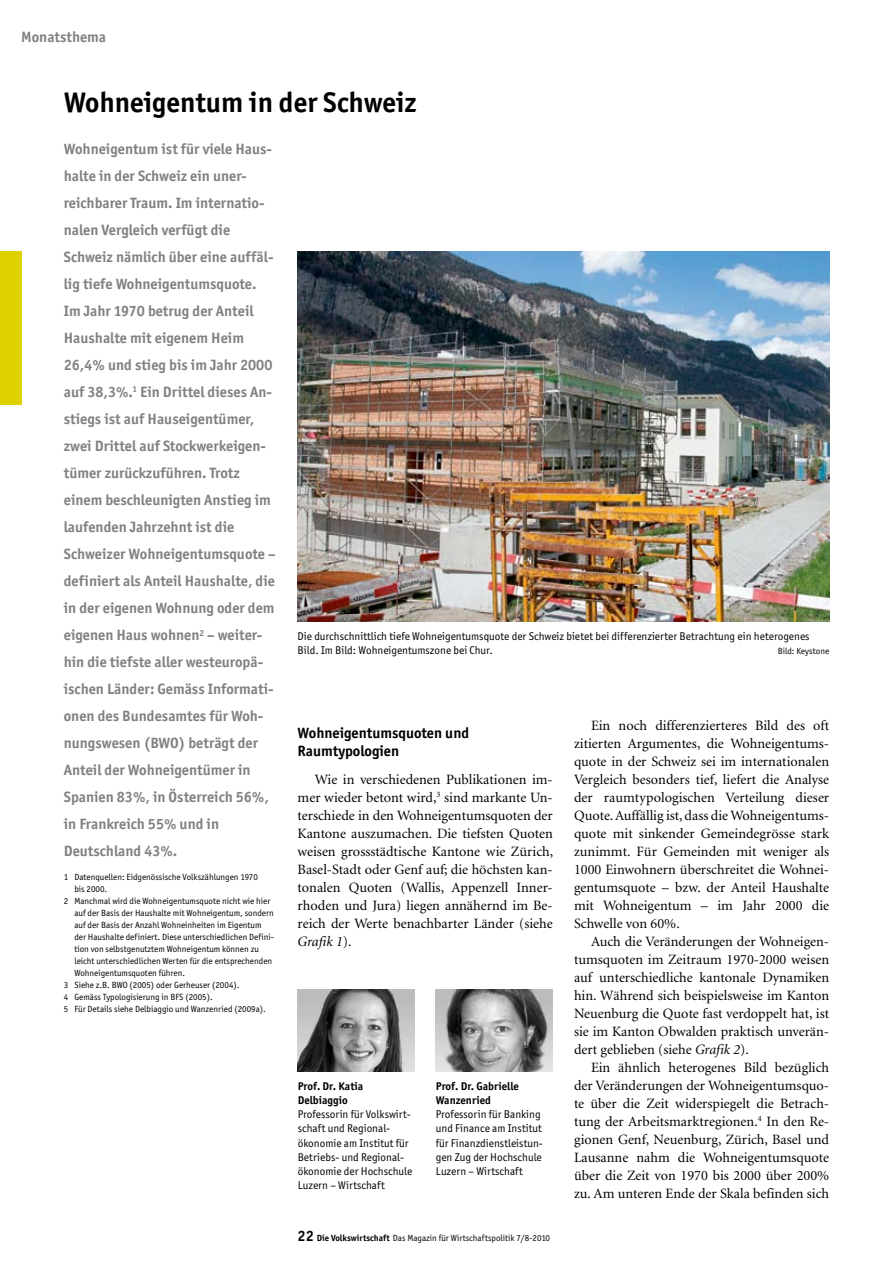
<style>
.page{position:relative;width:893px;height:1263px;background:#fff}
.page>*{position:absolute;margin:0;border:0;box-sizing:border-box;transform-origin:0 0}
.t1{font:700 28.5px "Officina San ITC";color:#000}
.t2{font:700 15px/27px "Officina San ITC";color:#818181}
.t3{font:700 15px/18px "Officina San ITC";color:#000}
.t4{font:14.25px/18px "Minion";color:#000}
.t5{font:11.25px/14.2px "Officina San ITC";color:#000}
.t6{font:700 11.25px/14.2px "Officina San ITC";color:#000}
.t7{font:9px "Officina San ITC";color:#000}
.s1{font-style:italic}
.s2{font-weight:700;font-size:15px}
.s3{font-weight:700}
</style>
<div class="page">
<div style="left:0;top:252px;width:21px;height:153px;background:#ddd200"></div>
<img style="left:298px;top:990px;width:117px;height:82px">
<img style="left:436px;top:990px;width:117px;height:82px">
<img style="left:298px;top:251px;width:531px;height:370px">
<p class="t2" style="left:21px;top:23px;width:86px">Monatsthema</p>
<h1 class="t1" style="left:64px;top:84px;width:354px">Wohneigentum in der Schweiz</h1>
<p class="t2" style="left:64px;top:136px;width:213px">Wohneigentum ist für viele Haus&shy;halte in der Schweiz ein uner&shy;reichbarer Traum. Im internatio&shy;nalen Vergleich verfügt die<br>Schweiz nämlich über eine auffäl&shy;lig tiefe Wohneigentumsquote.<br>Im Jahr 1970 betrug der Anteil<br>Haushalte mit eigenem Heim<br>26,4% und stieg bis im Jahr 2000 auf 38,3%.<sup>1</sup> Ein Drittel dieses An&shy;stiegs ist auf Hauseigentümer, zwei Drittel auf Stockwerkeigen&shy;tümer zurückzuführen. Trotz einem beschleunigten Anstieg im laufenden Jahrzehnt ist die<br>Schweizer Wohneigentumsquote – definiert als Anteil Haushalte, die in der eigenen Wohnung oder dem eigenen Haus wohnen<sup>2</sup> – weiter&shy;hin die tiefste aller westeuropä&shy;ischen Länder: Gemäss Informati&shy;onen des Bundesamtes für Woh&shy;nungswesen (BWO) beträgt der<br>Anteil der Wohneigentümer in<br>Spanien 83%, in Österreich 56%, in Frankreich 55% und in<br>Deutschland 43%.</p>
<p class="t7" style="left:64px;top:872px;width:196px">1 Datenquellen: Eidgenössische Volkszählungen 1970</p>
<p class="t7" style="left:74px;top:884px;width:34px">bis 2000.</p>
<p class="t7" style="left:64px;top:895px;width:208px">2 Manchmal wird die Wohneigentumsquote nicht wie hier</p>
<p class="t7" style="left:74px;top:907px;width:201px">auf der Basis der Haushalte mit Wohneigentum, sondern</p>
<p class="t7" style="left:74px;top:919px;width:189px">auf der Basis der Anzahl Wohneinheiten im Eigentum</p>
<p class="t7" style="left:74px;top:931px;width:201px">der Haushalte definiert. Diese unterschiedlichen Defini-</p>
<p class="t7" style="left:74px;top:943px;width:186px">tion von selbstgenutztem Wohneigentum können zu</p>
<p class="t7" style="left:74px;top:955px;width:199px">leicht unterschiedlichen Werten für die entsprechenden</p>
<p class="t7" style="left:74px;top:967px;width:112px">Wohneigentumsquoten führen.</p>
<p class="t7" style="left:64px;top:979px;width:177px">3 Siehe z.B. BWO (2005) oder Gerheuser (2004).</p>
<p class="t7" style="left:64px;top:991px;width:150px">4 Gemäss Typologisierung in BFS (2005).</p>
<p class="t7" style="left:64px;top:1003px;width:204px">5 Für Details siehe Delbiaggio und Wanzenried (2009a).</p>
<p class="t5" style="left:298px;top:629px;width:513px">Die durchschnittlich tiefe Wohneigentumsquote der Schweiz bietet bei differenzierter Betrachtung ein heterogenes<br>Bild. Im Bild: Wohneigentumszone bei Chur.</p>
<p class="t7" style="left:778px;top:646px;width:53px">Bild: Keystone</p>
<p class="t3" style="left:298px;top:724px;width:173px">Wohneigentumsquoten und<br>Raumtypologien</p>
<p class="t4" style="left:298px;top:770px;width:257px;text-indent:17px">Wie in verschiedenen Publikationen im&shy;mer wieder betont wird,<sup>3</sup> sind markante Un&shy;terschiede in den Wohneigentumsquoten der Kantone auszumachen. Die tiefsten Quoten weisen grossstädtische Kantone wie Zürich, Basel-Stadt oder Genf auf; die höchsten kan&shy;tonalen Quoten (Wallis, Appenzell Inner&shy;rhoden und Jura) liegen annähernd im Be&shy;reich der Werte benachbarter Länder (siehe <span class="s1">Grafik 1</span>).</p>
<p class="t6" style="left:298px;top:1078px;width:67px">Prof. Dr. Katia<br>Delbiaggio</p>
<p class="t5" style="left:298px;top:1107px;width:116px">Professorin für Volkswirt&shy;schaft und Regional&shy;ökonomie am Institut für<br>Betriebs- und Regional&shy;ökonomie der Hochschule<br>Luzern – Wirtschaft</p>
<p class="t6" style="left:436px;top:1078px;width:85px">Prof. Dr. Gabrielle<br>Wanzenried</p>
<p class="t5" style="left:436px;top:1107px;width:108px">Professorin für Banking und Finance am Institut für Finanzdienstleistun&shy;gen Zug der Hochschule<br>Luzern – Wirtschaft</p>
<p class="t7" style="left:298px;top:1232px;width:254px"><span class="s2">22</span> <span class="s3">Die Volkswirtschaft</span> Das Magazin für Wirtschaftspolitik 7/8-2010</p>
<p class="t4" style="left:574px;top:716px;width:257px;text-indent:17px">Ein noch differenzierteres Bild des oft zitierten Argumentes, die Wohneigentums&shy;quote in der Schweiz sei im internationalen Vergleich besonders tief, liefert die Analyse der raumtypologischen Verteilung dieser Quote. Auffällig ist, dass die Wohneigentums&shy;quote mit sinkender Gemeindegrösse stark zunimmt. Für Gemeinden mit weniger als 1000 Einwohnern überschreitet die Wohnei&shy;gentumsquote – bzw. der Anteil Haushalte mit Wohneigentum – im Jahr 2000 die Schwelle von 60%.</p>
<p class="t4" style="left:574px;top:932px;width:257px;text-align:justify;text-indent:17px">Auch die Veränderungen der Wohneigen&shy;tumsquoten im Zeitraum 1970-2000 weisen auf unterschiedliche kantonale Dynamiken hin. Während sich beispielsweise im Kanton Neuenburg die Quote fast verdoppelt hat, ist sie im Kanton Obwalden praktisch unverän&shy;dert geblieben (siehe <span class="s1">Grafik 2</span>).</p>
<p class="t4" style="left:574px;top:1058px;width:257px;text-align:justify;text-indent:17px">Ein ähnlich heterogenes Bild bezüglich der Veränderungen der Wohneigentumsquo&shy;te über die Zeit widerspiegelt die Betrach&shy;tung der Arbeitsmarktregionen.<sup>4</sup> In den Re&shy;gionen Genf, Neuenburg, Zürich, Basel und Lausanne nahm die Wohneigentumsquote über die Zeit von 1970 bis 2000 über 200% zu. Am unteren Ende der Skala befinden sich</p>
</div>
